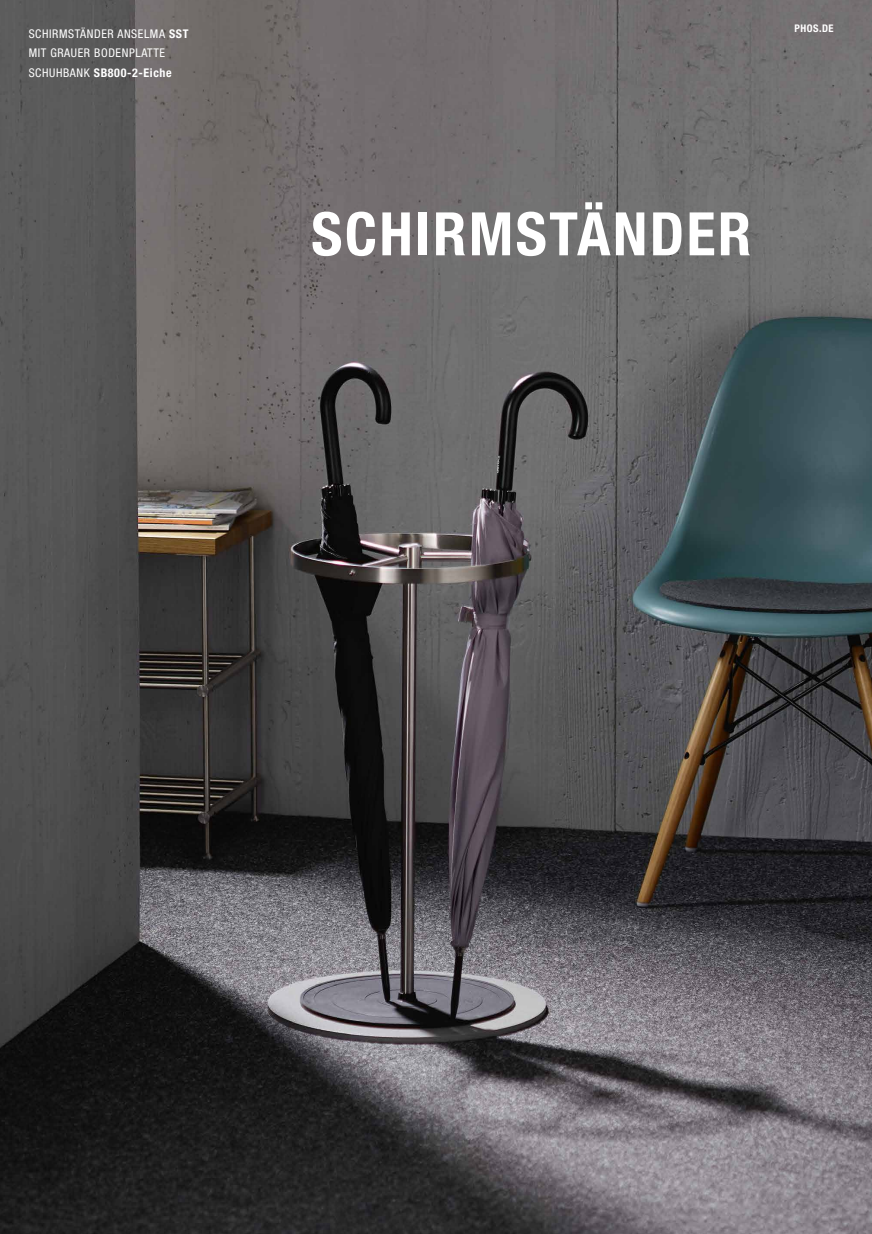
<style>
.page{position:relative;width:872px;height:1234px;background:#fff}
.page>*{position:absolute;margin:0;border:0;box-sizing:border-box;transform-origin:0 0}
.t1{font:700 condensed 60px "Helvetica Neue LT Std";letter-spacing:.04em;color:#fff}
.t2{font:condensed 12px/19.2px "Helvetica Neue LT Std";letter-spacing:.05em;color:#fff}
.t3{font:700 condensed 10.5px "Helvetica Neue LT Std";letter-spacing:.05em;color:#fff}
.s1{font-weight:700}
</style>
<div class="page">
<img style="left:0;top:0;width:872px;height:1233px">
<p class="t2" style="left:29px;top:24px;width:161px">SCHIRMSTÄNDER ANSELMA <span class="s1">SST<br></span>MIT GRAUER BODENPLATTE<br>SCHUHBANK <span class="s1">SB800-2-Eiche</span></p>
<p class="t3" style="left:794px;top:22px;width:41px">PHOS.DE</p>
<h1 class="t1" style="left:311px;top:197px;width:441px">SCHIRMSTÄNDER</h1>
</div>
